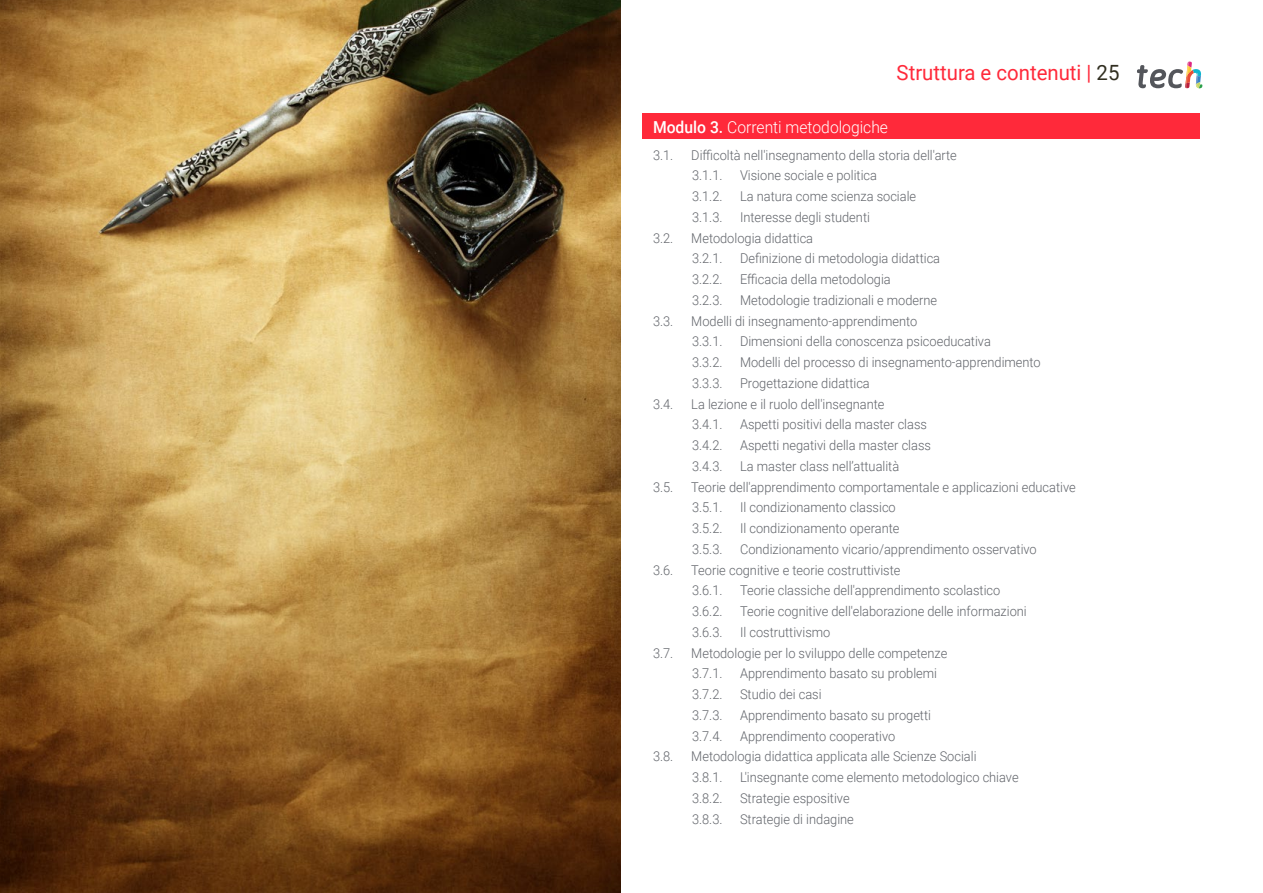
<style>
.page{position:relative;width:1263px;height:893px;background:#fff}
.page>*{position:absolute;margin:0;border:0;box-sizing:border-box;transform-origin:0 0}
.t1{font:21px "Roboto";color:#ff293a}
.t2{font:300 16.5px "Roboto";color:#fff;scale:.95 1}
.t3{font:300 13.5px/20.7px "Roboto";color:#61646a;scale:.95 1}
.s1{color:#312e20}
.s2{font-weight:500}
</style>
<div class="page">
<div style="left:642px;top:114px;width:557px;height:25px;background:#ff293a"></div>
<img style="left:0;top:0;width:621px;height:893px">
<svg style="left:1137px;top:62px;width:65px;height:27px"></svg>
<h1 class="t1" style="left:897px;top:57px;width:224px">Struttura e contenuti | <span class="s1">25</span></h1>
<p class="t2" style="left:653px;top:115px;width:249px"><span class="s2">Modulo 3.</span> Correnti metodologiche</p>
<p class="t3" style="left:653px;top:144px;width:23px">3.1.</p>
<p class="t3" style="left:691px;top:144px;width:281px">Difficoltà nell'insegnamento della storia dell'arte<br>3.1.1.</p>
<p class="t3" style="left:740px;top:165px;width:146px">Visione sociale e politica</p>
<p class="t3" style="left:692px;top:185px;width:34px">3.1.2.</p>
<p class="t3" style="left:740px;top:185px;width:187px">La natura come scienza sociale</p>
<p class="t3" style="left:692px;top:206px;width:34px">3.1.3.</p>
<p class="t3" style="left:740px;top:206px;width:138px">Interesse degli studenti</p>
<p class="t3" style="left:653px;top:227px;width:23px">3.2.</p>
<p class="t3" style="left:691px;top:227px;width:130px">Metodologia didattica<br>3.2.1.</p>
<p class="t3" style="left:740px;top:248px;width:212px">Definizione di metodologia didattica</p>
<p class="t3" style="left:692px;top:268px;width:34px">3.2.2.</p>
<p class="t3" style="left:740px;top:268px;width:160px">Efficacia della metodologia</p>
<p class="t3" style="left:692px;top:289px;width:34px">3.2.3.</p>
<p class="t3" style="left:740px;top:289px;width:209px">Metodologie tradizionali e moderne</p>
<p class="t3" style="left:653px;top:310px;width:23px">3.3.</p>
<p class="t3" style="left:691px;top:310px;width:239px">Modelli di insegnamento-apprendimento<br>3.3.1.</p>
<p class="t3" style="left:740px;top:331px;width:266px">Dimensioni della conoscenza psicoeducativa</p>
<p class="t3" style="left:692px;top:351px;width:34px">3.3.2.</p>
<p class="t3" style="left:740px;top:351px;width:318px">Modelli del processo di insegnamento-apprendimento</p>
<p class="t3" style="left:692px;top:372px;width:34px">3.3.3.</p>
<p class="t3" style="left:740px;top:372px;width:138px">Progettazione didattica</p>
<p class="t3" style="left:653px;top:393px;width:23px">3.4.</p>
<p class="t3" style="left:691px;top:393px;width:205px">La lezione e il ruolo dell'insegnante<br>3.4.1.</p>
<p class="t3" style="left:740px;top:414px;width:198px">Aspetti positivi della master class</p>
<p class="t3" style="left:692px;top:434px;width:34px">3.4.2.</p>
<p class="t3" style="left:740px;top:434px;width:203px">Aspetti negativi della master class</p>
<p class="t3" style="left:692px;top:455px;width:34px">3.4.3.</p>
<p class="t3" style="left:740px;top:455px;width:169px">La master class nell’attualità</p>
<p class="t3" style="left:653px;top:476px;width:23px">3.5.</p>
<p class="t3" style="left:691px;top:476px;width:406px">Teorie dell'apprendimento comportamentale e applicazioni educative<br>3.5.1.</p>
<p class="t3" style="left:740px;top:497px;width:165px">Il condizionamento classico</p>
<p class="t3" style="left:692px;top:517px;width:34px">3.5.2.</p>
<p class="t3" style="left:740px;top:517px;width:169px">Il condizionamento operante</p>
<p class="t3" style="left:692px;top:538px;width:34px">3.5.3.</p>
<p class="t3" style="left:740px;top:538px;width:314px">Condizionamento vicario/apprendimento osservativo</p>
<p class="t3" style="left:653px;top:559px;width:23px">3.6.</p>
<p class="t3" style="left:691px;top:559px;width:222px">Teorie cognitive e teorie costruttiviste<br>3.6.1.</p>
<p class="t3" style="left:740px;top:580px;width:276px">Teorie classiche dell'apprendimento scolastico</p>
<p class="t3" style="left:692px;top:600px;width:34px">3.6.2.</p>
<p class="t3" style="left:740px;top:600px;width:303px">Teorie cognitive dell'elaborazione delle informazioni</p>
<p class="t3" style="left:692px;top:621px;width:34px">3.6.3.</p>
<p class="t3" style="left:740px;top:621px;width:97px">Il costruttivismo</p>
<p class="t3" style="left:653px;top:642px;width:23px">3.7.</p>
<p class="t3" style="left:691px;top:642px;width:271px">Metodologie per lo sviluppo delle competenze<br>3.7.1.</p>
<p class="t3" style="left:740px;top:663px;width:209px">Apprendimento basato su problemi</p>
<p class="t3" style="left:692px;top:683px;width:34px">3.7.2.</p>
<p class="t3" style="left:740px;top:683px;width:87px">Studio dei casi</p>
<p class="t3" style="left:692px;top:704px;width:34px">3.7.3.</p>
<p class="t3" style="left:740px;top:704px;width:203px">Apprendimento basato su progetti</p>
<p class="t3" style="left:692px;top:725px;width:34px">3.7.4.</p>
<p class="t3" style="left:740px;top:725px;width:165px">Apprendimento cooperativo</p>
<p class="t3" style="left:653px;top:746px;width:23px">3.8.</p>
<p class="t3" style="left:691px;top:746px;width:302px">Metodologia didattica applicata alle Scienze Sociali<br>3.8.1.</p>
<p class="t3" style="left:740px;top:766px;width:295px">L'insegnante come elemento metodologico chiave</p>
<p class="t3" style="left:692px;top:787px;width:34px">3.8.2.</p>
<p class="t3" style="left:740px;top:787px;width:117px">Strategie espositive</p>
<p class="t3" style="left:692px;top:808px;width:34px">3.8.3.</p>
<p class="t3" style="left:740px;top:808px;width:121px">Strategie di indagine</p>
</div>
